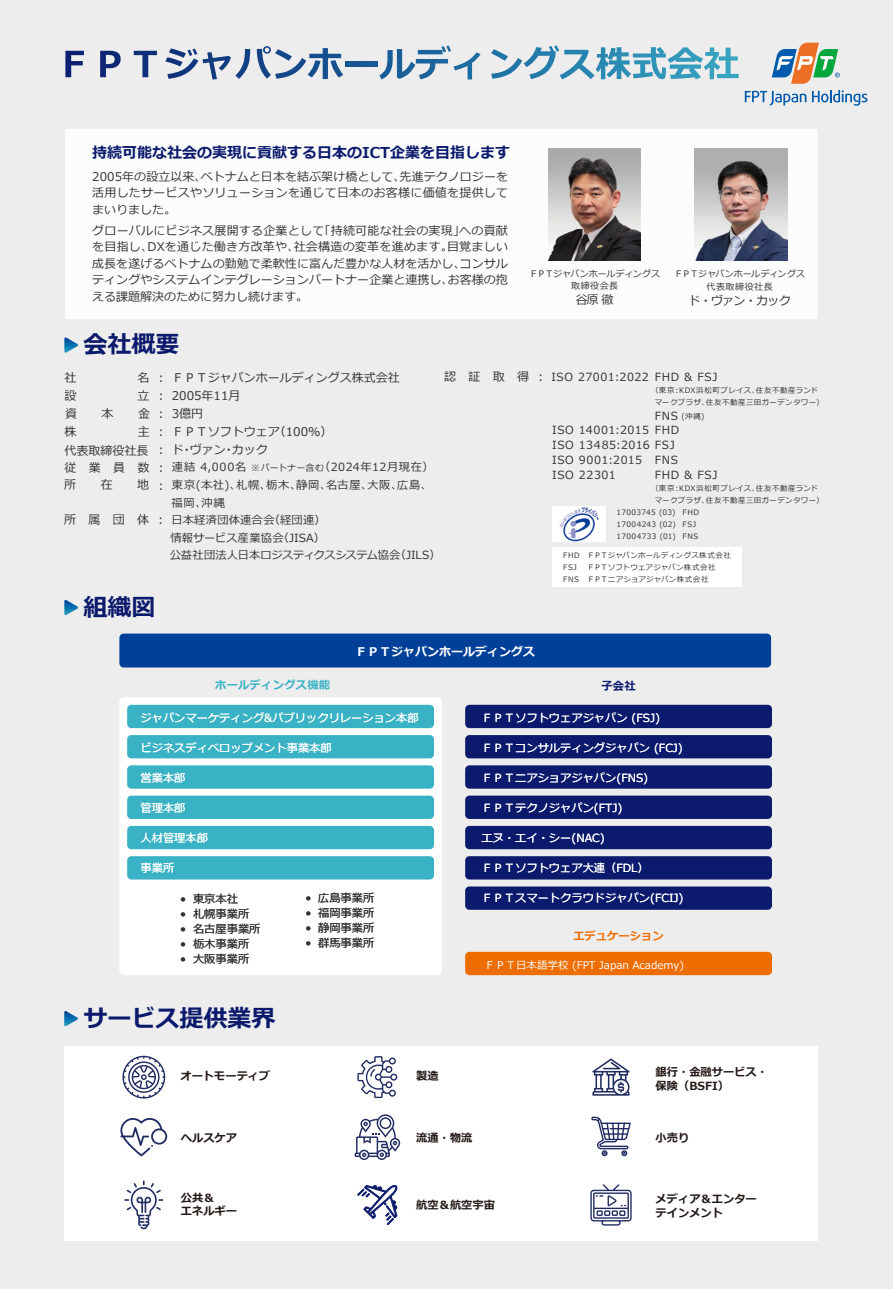
<style>
.page{position:relative;width:893px;height:1289px;background:#fff}
.page>*{position:absolute;margin:0;border:0;box-sizing:border-box;transform-origin:0 0}
.t1{font:700 24px "Meiryo";color:#0c1a6d}
.t2{font:700 15px "Meiryo";color:#0c1a6d}
.t3{font:12px/16.5px "Meiryo";color:#353535;text-align:justify}
.t4{font:700 12px "Meiryo";color:#fff}
.t5{font:11.25px "Meiryo";color:#fff}
.t6{font:11.25px/17.9px "Meiryo";letter-spacing:.02em;color:#353535}
.t7{font:700 11.25px/13.5px "Meiryo";color:#231916}
.t8{font:11.25px/15px "Meiryo";letter-spacing:.055em;color:#353535}
.t9{font:11.25px "Meiryo";letter-spacing:.05em;color:#353535}
.t10{font:11.25px "Meiryo";letter-spacing:.06em;color:#353535}
.t11{font:11.25px "Meiryo";letter-spacing:.04em;color:#353535}
.t12{font:11.25px/15px "Meiryo";letter-spacing:.065em;color:#353535}
.t13{font:700 11.25px "Meiryo";letter-spacing:.025em;color:#3ab2c5}
.t14{font:700 11.25px "Meiryo";color:#ed6d00}
.t15{font:700 11.25px "Meiryo";color:#0c1a6d}
.t16{font:10.5px "Meiryo";color:#fff}
.t17{font:9px/13.2px "Meiryo";letter-spacing:.015em;color:#353535;text-align:center}
.t18{font:7.5px/12px "Meiryo";letter-spacing:.05em;color:#353535}
.t19{font:7.5px/12px "Meiryo";letter-spacing:.03em;color:#353535}
.t20{font:7.5px/12px "Meiryo";letter-spacing:.07em;color:#353535}
.s1{font-size:12px}
.s2{font-size:9px}
.s3{font-size:11.25px}
</style>
<div class="page">
<svg style="left:880px;top:1288px;width:13px;height:1px"></svg>
<div style="left:0;top:0;width:893px;height:1288px;background:#ededed"></div>
<div style="left:64px;top:1046px;width:754px;height:195px;background:#fff"></div>
<svg style="left:65px;top:51px;width:19px;height:26px"></svg>
<svg style="left:100px;top:51px;width:21px;height:26px"></svg>
<svg style="left:134px;top:51px;width:23px;height:26px"></svg>
<svg style="left:165px;top:46px;width:178px;height:34px"></svg>
<hr style="left:345px;top:62px;width:33px;height:4px;background:#175793">
<svg style="left:379px;top:45px;width:102px;height:34px"></svg>
<svg style="left:491px;top:45px;width:248px;height:34px"></svg>
<div style="left:65px;top:129px;width:752px;height:189px;background:#fbfdfd"></div>
<img style="left:695px;top:148px;width:92px;height:112px">
<img style="left:548px;top:148px;width:93px;height:112px">
<svg style="left:64px;top:600px;width:14px;height:15px"></svg>
<svg style="left:64px;top:1011px;width:14px;height:15px"></svg>
<svg style="left:772px;top:43px;width:68px;height:41px"></svg>
<svg style="left:745px;top:91px;width:61px;height:15px"></svg>
<svg style="left:812px;top:90px;width:55px;height:16px"></svg>
<div style="left:553px;top:547px;width:189px;height:40px;background:#fff"></div>
<svg style="left:64px;top:337px;width:14px;height:16px"></svg>
<img style="left:553px;top:507px;width:52px;height:35px">
<svg style="left:122px;top:1055px;width:43px;height:43px"></svg>
<svg style="left:357px;top:1056px;width:40px;height:42px"></svg>
<svg style="left:592px;top:1058px;width:38px;height:37px"></svg>
<svg style="left:120px;top:1118px;width:47px;height:38px"></svg>
<svg style="left:355px;top:1114px;width:45px;height:45px"></svg>
<svg style="left:591px;top:1116px;width:40px;height:40px"></svg>
<svg style="left:124px;top:1180px;width:39px;height:49px"></svg>
<svg style="left:357px;top:1184px;width:41px;height:41px"></svg>
<svg style="left:590px;top:1184px;width:42px;height:41px"></svg>
<div style="left:119px;top:697px;width:323px;height:278px;background:#fff;border-radius:4px"></div>
<div style="left:119px;top:633px;width:652px;height:34px;background:#004098;border-radius:4px"></div>
<div style="left:127px;top:735px;width:307px;height:23px;background:#3ab2c5;border-radius:4px"></div>
<div style="left:127px;top:765px;width:307px;height:23px;background:#3ab2c5;border-radius:4px"></div>
<div style="left:127px;top:795px;width:307px;height:24px;background:#3ab2c5;border-radius:4px"></div>
<div style="left:127px;top:826px;width:307px;height:23px;background:#3ab2c5;border-radius:4px"></div>
<div style="left:127px;top:856px;width:307px;height:23px;background:#3ab2c5;border-radius:4px"></div>
<div style="left:127px;top:704px;width:307px;height:24px;background:#3ab2c5;border-radius:4px"></div>
<div style="left:465px;top:735px;width:307px;height:23px;background:#0c1a6d;border-radius:4px"></div>
<div style="left:465px;top:765px;width:307px;height:23px;background:#0c1a6d;border-radius:4px"></div>
<div style="left:465px;top:795px;width:307px;height:24px;background:#0c1a6d;border-radius:4px"></div>
<div style="left:465px;top:826px;width:307px;height:23px;background:#0c1a6d;border-radius:4px"></div>
<div style="left:465px;top:856px;width:307px;height:23px;background:#0c1a6d;border-radius:4px"></div>
<div style="left:465px;top:886px;width:307px;height:23px;background:#0c1a6d;border-radius:4px"></div>
<div style="left:465px;top:704px;width:307px;height:24px;background:#0c1a6d;border-radius:4px"></div>
<div style="left:465px;top:951px;width:307px;height:24px;background:#ed6d00;border-radius:4px"></div>
<p class="t2" style="left:92px;top:141px;width:419px">持続可能な社会の実現に貢献する日本のICT企業を目指します</p>
<p class="t3" style="left:92px;top:168px;width:417px">2005年の設立以来、ベトナムと日本を結ぶ架け橋として、先進テクノロジーを活用したサービスやソリューションを通じて日本のお客様に価値を提供してまいりました。</p>
<p class="t3" style="left:92px;top:222px;width:417px">グローバルにビジネス展開する企業として「持続可能な社会の実現」への貢献を目指し、DXを通じた働き方改革や、社会構造の変革を進めます。目覚ましい成長を遂げるベトナムの勤勉で柔軟性に富んだ豊かな人材を活かし、コンサルティングやシステムインテグレーションパートナー企業と連携し、お客様の抱える課題解決のために努力し続けます。</p>
<h1 class="t1" style="left:84px;top:328px;width:98px">会社概要</h1>
<p class="t17" style="left:529px;top:268px;width:133px;line-height:12.3px">ＦＰＴジャパンホールディングス取締役会長</p>
<p class="t3" style="left:576px;top:292px;width:39px">谷原 徹</p>
<p class="t17" style="left:674px;top:268px;width:133px">ＦＰＴジャパンホールディングス代表取締役社長</p>
<p class="t3" style="left:688px;top:293px;width:104px">ド・ヴァン・カック</p>
<p class="t3" style="left:158px;top:370px;width:243px">: ＦＰＴジャパンホールディングス株式会社</p>
<p class="t11" style="left:444px;top:369px;width:206px"><span class="s1">認 証 取 得 :</span> ISO 27001:2022</p>
<p class="t3" style="left:158px;top:387px;width:176px;line-height:18px;text-align:left">: 2005年11月<br>: 3億円<br>: ＦＰＴソフトウェア（100%）: ド・ヴァン・カック</p>
<p class="t9" style="left:158px;top:459px;width:277px"><span class="s1">:</span> 連結 4,000名 <span class="s2">※パートナー含む</span>（2024年12月現在）</p>
<p class="t10" style="left:158px;top:477px;width:275px"><span class="s1">:</span> 東京(本社)、札幌、栃木、静岡、名古屋、大阪、広島、</p>
<p class="t6" style="left:172px;top:494px;width:55px">福岡、沖縄</p>
<p class="t3" style="left:65px;top:370px;width:13px">社</p>
<p class="t3" style="left:138px;top:370px;width:13px">名</p>
<p class="t3" style="left:65px;top:387px;width:13px">設</p>
<p class="t3" style="left:138px;top:387px;width:13px">立</p>
<p class="t3" style="left:65px;top:405px;width:13px">資</p>
<p class="t3" style="left:102px;top:405px;width:13px">本</p>
<p class="t3" style="left:138px;top:405px;width:13px">金</p>
<p class="t3" style="left:65px;top:424px;width:13px">株</p>
<p class="t6" style="left:655px;top:368px;width:64px">FHD &amp; FSJ</p>
<p class="t18" style="left:655px;top:384px;width:171px;text-indent:-4px">（東京︓KDX浜松町プレイス、住友不動産ランドマークプラザ、住友不動産三田ガーデンタワー）</p>
<p class="t18" style="left:655px;top:410px;width:51px"><span class="s3">FNS</span> (沖縄)</p>
<p class="t6" style="left:655px;top:422px;width:26px">FHD</p>
<p class="t12" style="left:655px;top:453px;width:64px">FNS<br>FHD &amp; FSJ</p>
<p class="t18" style="left:655px;top:483px;width:171px;text-indent:-4px">（東京︓KDX浜松町プレイス、住友不動産ランドマークプラザ、住友不動産三田ガーデンタワー）</p>
<p class="t3" style="left:64px;top:422px;width:87px;line-height:19.2px;text-align:right">主<br>代表取締役社長</p>
<p class="t8" style="left:552px;top:423px;width:124px">ISO 14001:2015<br>ISO 13485:2016 FSJ<br>ISO 9001:2015<br>ISO 22301</p>
<p class="t3" style="left:64px;top:459px;width:87px;line-height:17.9px">従業員数所</p>
<p class="t3" style="left:101px;top:477px;width:13px">在</p>
<p class="t3" style="left:137px;top:477px;width:13px">地</p>
<p class="t18" style="left:617px;top:507px;width:61px;text-align:justify">17003745 (03)<br>17004243 (02)<br>17004733 (01)</p>
<p class="t20" style="left:683px;top:507px;width:18px">FHD<br>FSJ<br>FNS</p>
<p class="t3" style="left:64px;top:512px;width:87px">所属団体</p>
<p class="t6" style="left:170px;top:511px;width:272px;text-indent:-11px"><span class="s1">:</span> 日本経済団体連合会（経団連）<br>情報サービス産業協会（JISA）<br>公益社団法人日本ロジスティクスシステム協会（JILS）</p>
<p class="t20" style="left:563px;top:550px;width:18px">FHD<br>FSJ<br>FNS</p>
<p class="t19" style="left:587px;top:550px;width:145px">ＦＰＴジャパンホールディングス株式会社<br>ＦＰＴソフトウェアジャパン株式会社<br>ＦＰＴニアショアジャパン株式会社</p>
<h1 class="t1" style="left:84px;top:590px;width:73px">組織図</h1>
<p class="t13" style="left:215px;top:677px;width:116px">ホールディングス機能</p>
<p class="t4" style="left:355px;top:643px;width:181px">ＦＰＴジャパンホールディングス</p>
<p class="t15" style="left:601px;top:678px;width:36px">子会社</p>
<p class="t5" style="left:140px;top:710px;width:280px">ジャパンマーケティング&amp;パブリックリレーション本部</p>
<p class="t5" style="left:140px;top:740px;width:193px">ビジネスディベロップメント事業本部</p>
<p class="t5" style="left:140px;top:770px;width:46px">営業本部</p>
<p class="t5" style="left:140px;top:800px;width:46px">管理本部</p>
<p class="t5" style="left:140px;top:830px;width:69px">人材管理本部</p>
<p class="t5" style="left:140px;top:860px;width:35px">事業所</p>
<p class="t6" style="left:180px;top:890px;width:59px">• 東京本社</p>
<p class="t6" style="left:180px;top:905px;width:71px">• 札幌事業所</p>
<p class="t6" style="left:180px;top:920px;width:82px">• 名古屋事業所</p>
<p class="t6" style="left:180px;top:935px;width:71px">• 栃木事業所</p>
<p class="t6" style="left:180px;top:950px;width:71px">• 大阪事業所</p>
<h1 class="t1" style="left:83px;top:1001px;width:193px">サービス提供業界</h1>
<p class="t6" style="left:305px;top:889px;width:71px">• 広島事業所</p>
<p class="t6" style="left:305px;top:904px;width:71px">• 福岡事業所</p>
<p class="t6" style="left:305px;top:919px;width:71px">• 静岡事業所</p>
<p class="t6" style="left:305px;top:934px;width:71px">• 群馬事業所</p>
<p class="t7" style="left:180px;top:1070px;width:91px">オートモーティブ</p>
<p class="t7" style="left:416px;top:1069px;width:24px">製造</p>
<p class="t5" style="left:481px;top:710px;width:180px">ＦＰＴソフトウェアジャパン (FSJ)</p>
<p class="t5" style="left:481px;top:740px;width:203px">ＦＰＴコンサルティングジャパン (FCJ)</p>
<p class="t5" style="left:481px;top:770px;width:168px">ＦＰＴニアショアジャパン(FNS)</p>
<p class="t5" style="left:481px;top:800px;width:142px">ＦＰＴテクノジャパン(FTJ)</p>
<p class="t5" style="left:481px;top:830px;width:125px">エヌ・エイ・シー(NAC)</p>
<p class="t5" style="left:481px;top:860px;width:169px">ＦＰＴソフトウェア大連（FDL）</p>
<p class="t5" style="left:481px;top:890px;width:204px">ＦＰＴスマートクラウドジャパン(FCIJ)</p>
<p class="t14" style="left:574px;top:928px;width:91px">エデュケーション</p>
<p class="t16" style="left:485px;top:958px;width:201px">ＦＰＴ日本語学校 (FPT Japan Academy)</p>
<p class="t7" style="left:656px;top:1066px;width:114px">銀行・金融サービス・保険（BSFI）</p>
<p class="t7" style="left:181px;top:1132px;width:58px">ヘルスケア</p>
<p class="t7" style="left:416px;top:1132px;width:58px">流通・物流</p>
<p class="t7" style="left:656px;top:1132px;width:35px">小売り</p>
<p class="t7" style="left:181px;top:1191px;width:58px">公共＆<br>エネルギー</p>
<p class="t7" style="left:416px;top:1198px;width:80px">航空＆航空宇宙</p>
<p class="t7" style="left:656px;top:1192px;width:103px">メディア＆エンターテインメント</p>
</div>
